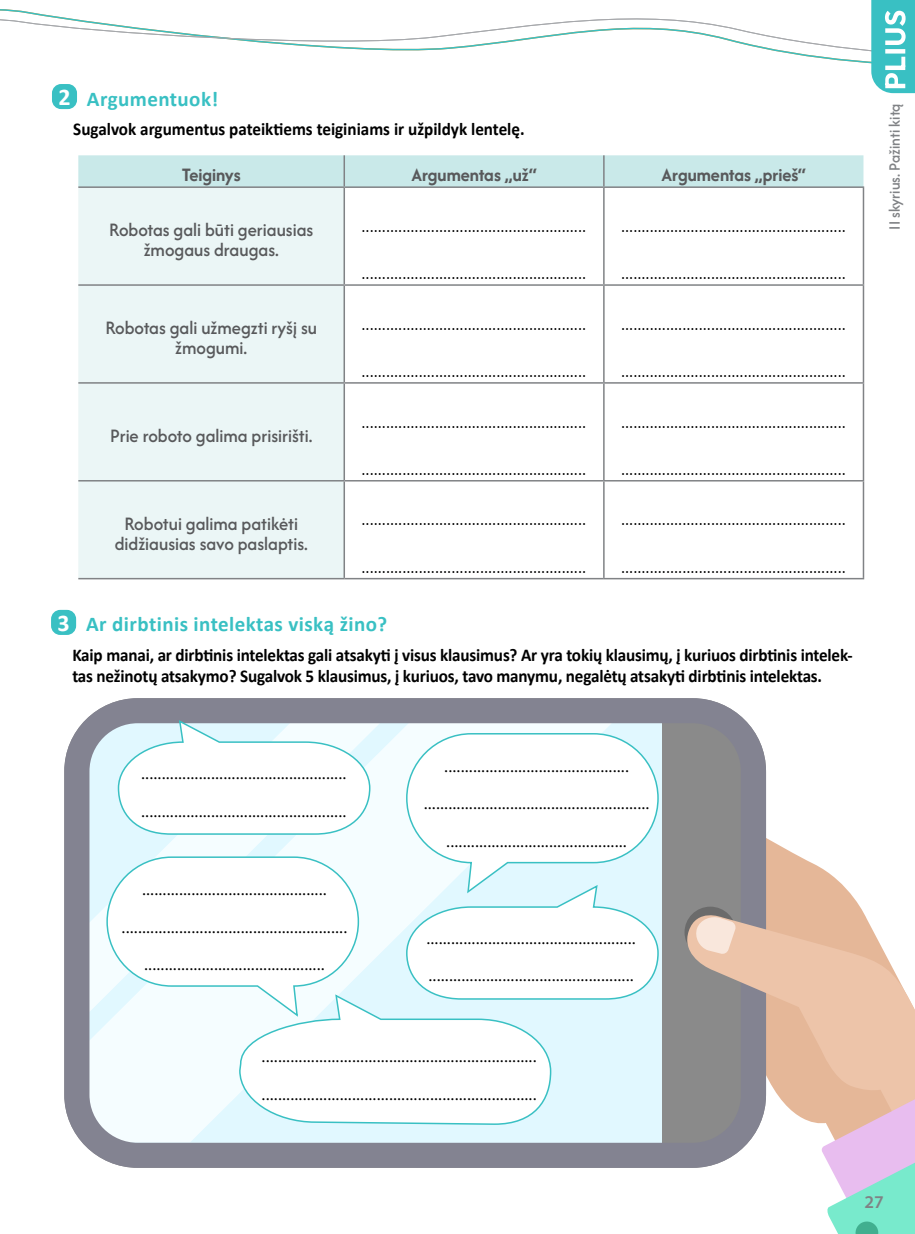
<style>
.page{position:relative;width:915px;height:1234px;background:#fff}
.page>*{position:absolute;margin:0;border:0;box-sizing:border-box;transform-origin:0 0}
.t1{font:700 21px "Calibri";letter-spacing:.02em;color:#39c0c3}
.t2{font:500 19.8px/19.8px "Afacad";color:#58595b;text-align:center;scale:.95 1}
.t3{font:700 19.8px "Afacad";color:#58595b;scale:.95 1}
.t4{font:18px "Calibri";color:#000;scale:.9 1}
.t5{font:18px/37.2px "Minion Pro";color:#000}
.t6{font:700 18px/21px "Calibri";letter-spacing:-.01em;color:#000;scale:.95 1}
.t7{font:600 18px "Myriad Pro";color:#808285}
.t8{font:500 16.5px "Afacad";color:#808285;scale:.95 1}
.s1{font-size:24px;color:#fff}
</style>
<div class="page">
<svg style="left:0;top:9px;width:871px;height:55px"></svg>
<div style="left:52px;top:84px;width:25px;height:25px;background:#39c0c3;border-radius:9px"></div>
<div style="left:51px;top:609px;width:25px;height:25px;background:#39c0c3;border-radius:9px"></div>
<div style="left:78px;top:155px;width:785px;height:31px;background:#c9e9e9"></div>
<div style="left:78px;top:188px;width:265px;height:389px;background:#ebf6f6"></div>
<hr style="left:343px;top:155px;width:2px;height:31px;background:#808285">
<hr style="left:603px;top:155px;width:1px;height:31px;background:#808285">
<hr style="left:78px;top:186px;width:266px;height:2px;background:#808285">
<hr style="left:344px;top:186px;width:259px;height:2px;background:#808285">
<hr style="left:343px;top:188px;width:2px;height:96px;background:#808285">
<hr style="left:603px;top:186px;width:260px;height:2px;background:#808285">
<hr style="left:603px;top:188px;width:1px;height:96px;background:#808285">
<hr style="left:862px;top:188px;width:1px;height:96px;background:#808285">
<hr style="left:78px;top:284px;width:266px;height:2px;background:#808285">
<hr style="left:344px;top:284px;width:259px;height:2px;background:#808285">
<hr style="left:343px;top:286px;width:2px;height:96px;background:#808285">
<hr style="left:603px;top:284px;width:260px;height:2px;background:#808285">
<hr style="left:603px;top:286px;width:1px;height:96px;background:#808285">
<hr style="left:862px;top:286px;width:1px;height:96px;background:#808285">
<hr style="left:78px;top:382px;width:266px;height:1px;background:#808285">
<hr style="left:344px;top:382px;width:259px;height:1px;background:#808285">
<hr style="left:343px;top:383px;width:2px;height:97px;background:#808285">
<hr style="left:603px;top:382px;width:260px;height:1px;background:#808285">
<hr style="left:603px;top:383px;width:1px;height:97px;background:#808285">
<hr style="left:862px;top:383px;width:1px;height:97px;background:#808285">
<hr style="left:78px;top:480px;width:266px;height:1px;background:#808285">
<hr style="left:344px;top:480px;width:259px;height:1px;background:#808285">
<hr style="left:343px;top:481px;width:2px;height:96px;background:#808285">
<hr style="left:603px;top:480px;width:260px;height:1px;background:#808285">
<hr style="left:603px;top:481px;width:1px;height:96px;background:#808285">
<hr style="left:862px;top:481px;width:1px;height:96px;background:#808285">
<hr style="left:78px;top:577px;width:266px;height:2px;background:#808285">
<hr style="left:344px;top:577px;width:259px;height:2px;background:#808285">
<hr style="left:603px;top:577px;width:260px;height:2px;background:#808285">
<svg style="left:609px;top:796px;width:251px;height:372px"></svg>
<svg style="left:64px;top:698px;width:701px;height:469px"></svg>
<svg style="left:681px;top:907px;width:233px;height:261px"></svg>
<svg style="left:693px;top:914px;width:43px;height:40px"></svg>
<svg style="left:820px;top:1076px;width:94px;height:157px"></svg>
<div style="left:107px;top:857px;width:251px;height:128px;background:#fff;border-radius:64px"></div>
<div style="left:106px;top:856px;width:253px;height:130px;border:2px solid #39c0c3;border-radius:64px"></div>
<div style="left:406px;top:733px;width:251px;height:129px;background:#fff;border-radius:64px"></div>
<div style="left:406px;top:732px;width:252px;height:131px;border:2px solid #39c0c3;border-radius:64px"></div>
<svg style="left:117px;top:718px;width:254px;height:117px"></svg>
<svg style="left:238px;top:883px;width:421px;height:242px"></svg>
<svg style="left:871px;top:0;width:43px;height:93px"></svg>
<p class="t1" style="left:58px;top:84px;width:161px"><span class="s1">2</span> Argumentuok!</p>
<p class="t6" style="left:73px;top:118px;width:476px">Sugalvok argumentus pateiktiems teiginiams ir užpildyk lentelę.</p>
<p class="t3" style="left:182px;top:162px;width:64px">Teiginys</p>
<p class="t3" style="left:411px;top:162px;width:133px">Argumentas „už“</p>
<p class="t3" style="left:661px;top:162px;width:153px">Argumentas „prieš“</p>
<p class="t2" style="left:109px;top:220px;width:216px">Robotas gali būti geriausias žmogaus draugas.</p>
<p class="t4" style="left:361px;top:213px;width:251px">.......................................................</p>
<p class="t4" style="left:361px;top:260px;width:251px">.......................................................</p>
<p class="t4" style="left:621px;top:213px;width:251px">.......................................................</p>
<p class="t4" style="left:621px;top:260px;width:251px">.......................................................</p>
<p class="t2" style="left:105px;top:317px;width:224px">Robotas gali užmegzti ryšį su žmogumi.</p>
<p class="t4" style="left:361px;top:311px;width:251px">.......................................................</p>
<p class="t4" style="left:361px;top:358px;width:251px">.......................................................</p>
<p class="t2" style="left:110px;top:425px;width:214px">Prie roboto galima prisirišti.</p>
<p class="t4" style="left:361px;top:409px;width:251px">.......................................................</p>
<p class="t4" style="left:361px;top:456px;width:251px">.......................................................</p>
<p class="t2" style="left:115px;top:513px;width:205px">Robotui galima patikėti didžiausias savo paslaptis.</p>
<p class="t4" style="left:361px;top:507px;width:251px">.......................................................</p>
<p class="t4" style="left:361px;top:554px;width:251px">.......................................................</p>
<p class="t4" style="left:621px;top:311px;width:251px">.......................................................</p>
<p class="t4" style="left:621px;top:358px;width:251px">.......................................................</p>
<p class="t4" style="left:621px;top:409px;width:251px">.......................................................</p>
<p class="t4" style="left:621px;top:456px;width:251px">.......................................................</p>
<p class="t4" style="left:621px;top:507px;width:251px">.......................................................</p>
<p class="t4" style="left:621px;top:554px;width:251px">.......................................................</p>
<p class="t1" style="left:57px;top:609px;width:331px"><span class="s1">3</span> Ar dirbtinis intelektas viską žino?</p>
<p class="t6" style="left:72px;top:644px;width:822px">Kaip manai, ar dirbtinis intelektas gali atsakyti į visus klausimus? Ar yra tokių klausimų, į kuriuos dirbtinis intelek&shy;tas nežinotų atsakymo? Sugalvok 5 klausimus, į kuriuos, tavo manymu, negalėtų atsakyti dirbtinis intelektas.</p>
<p class="t5" style="left:141px;top:754px;width:207px">.................................................. ..................................................</p>
<p class="t5" style="left:121px;top:870px;width:227px;text-align:center">............................................. ....................................................... ............................................</p>
<p class="t5" style="left:423px;top:747px;width:227px;text-align:center">............................................. ....................................................... ............................................</p>
<p class="t5" style="left:426px;top:919px;width:211px">................................................... ..................................................</p>
<p class="t5" style="left:261px;top:1037px;width:276px">................................................................... ...................................................................</p>
<p class="t8" style="left:883px;top:230px;width:134px;rotate:-90deg">II skyrius. Pažinti kitą</p>
<p class="t7" style="left:864px;top:1189px;width:21px">27</p>
</div>
